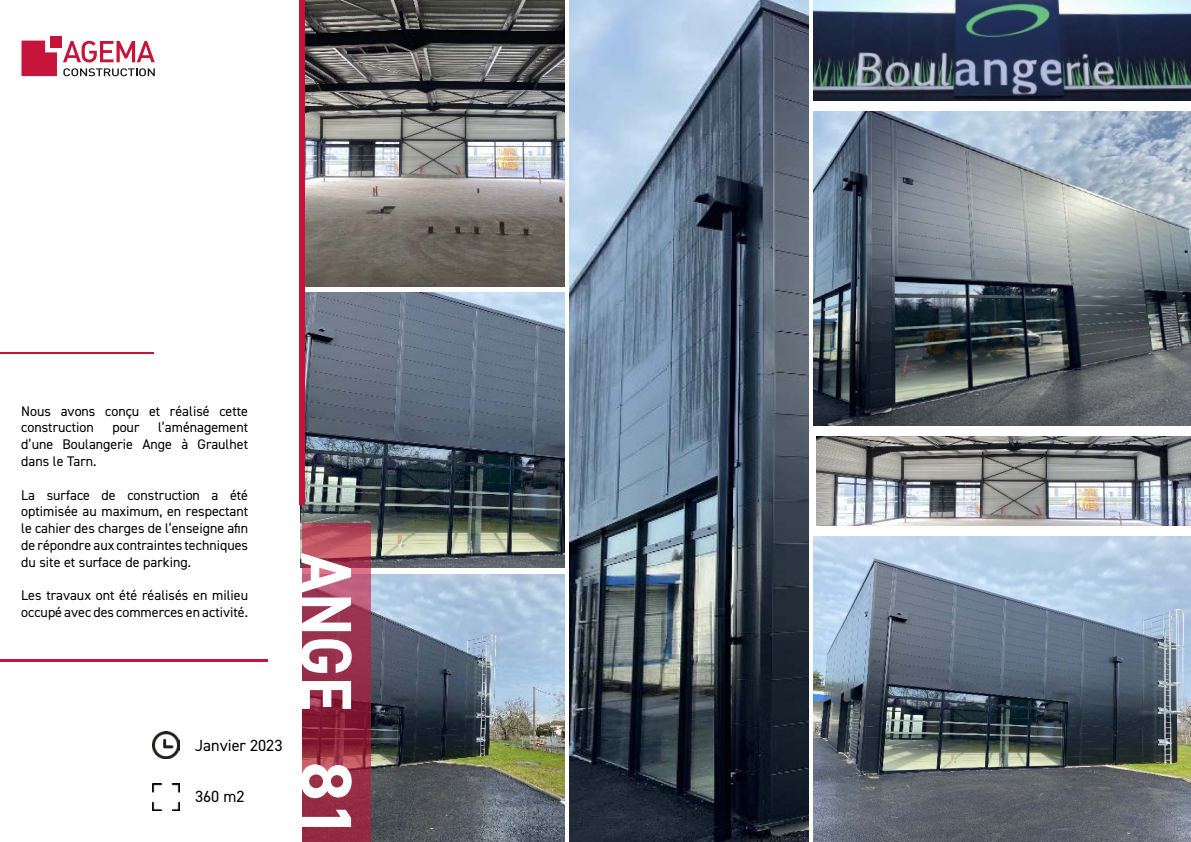
<style>
.page{position:relative;width:1191px;height:842px;background:#fff}
.page>*{position:absolute;margin:0;border:0;box-sizing:border-box;transform-origin:0 0}
.t1{font:700 72px "DIN2014";letter-spacing:.005em;color:#fff;scale:.9 1}
.t2{font:16.2px "DIN2014";color:#020203}
.t3{font:16.2px "DIN2014";color:#000}
.t4{font:14px/16.8px "DIN2014";color:#000}
</style>
<div class="page">
<img style="left:371px;top:574px;width:193px;height:268px">
<img style="left:300px;top:293px;width:264px;height:275px">
<img style="left:570px;top:0;width:238px;height:842px">
<img style="left:814px;top:111px;width:377px;height:315px">
<img style="left:814px;top:536px;width:377px;height:306px">
<hr style="left:0;top:659px;width:268px;height:2px;background:#c7143a">
<hr style="left:0;top:352px;width:154px;height:2px;background:#c7143a">
<img style="left:152px;top:731px;width:27px;height:28px">
<img style="left:152px;top:783px;width:27px;height:27px">
<svg style="left:63px;top:68px;width:92px;height:8px"></svg>
<div style="left:50px;top:36px;width:12px;height:12px;background:#c7143b"></div>
<svg style="left:21px;top:41px;width:36px;height:35px"></svg>
<svg style="left:63px;top:41px;width:92px;height:21px"></svg>
<svg style="left:302px;top:523px;width:69px;height:319px;background:#9d354e"></svg>
<img style="left:304px;top:0;width:260px;height:286px">
<img style="left:814px;top:0;width:377px;height:101px">
<img style="left:816px;top:437px;width:375px;height:89px">
<div style="left:299px;top:0;width:5px;height:505px;background:#c7143a"></div>
<p class="t4" style="left:21px;top:402px;width:228px">Nous avons conçu et réalisé cette construction</p>
<p class="t4" style="left:21px;top:419px;width:228px;text-align:justify;text-indent:137px">l’aménagement d’une Boulangerie Ange à Graulhet dans le Tarn.</p>
<p class="t4" style="left:21px;top:486px;width:228px;text-align:justify">La surface de construction a été optimisée au maximum, en respectant le cahier des charges de l’enseigne afin de répondre aux contraintes techniques du site et surface de parking.</p>
<p class="t4" style="left:21px;top:587px;width:228px">Les travaux ont été réalisés en milieu occupé avec des commerces en activité.</p>
<p class="t4" style="left:112px;top:419px;width:29px">pour</p>
<p class="t2" style="left:195px;top:735px;width:89px">Janvier 2023</p>
<p class="t3" style="left:195px;top:787px;width:51px">360 m2</p>
<h1 class="t1" style="left:374px;top:553px;width:320px;rotate:90deg">ANGE 81</h1>
</div>
